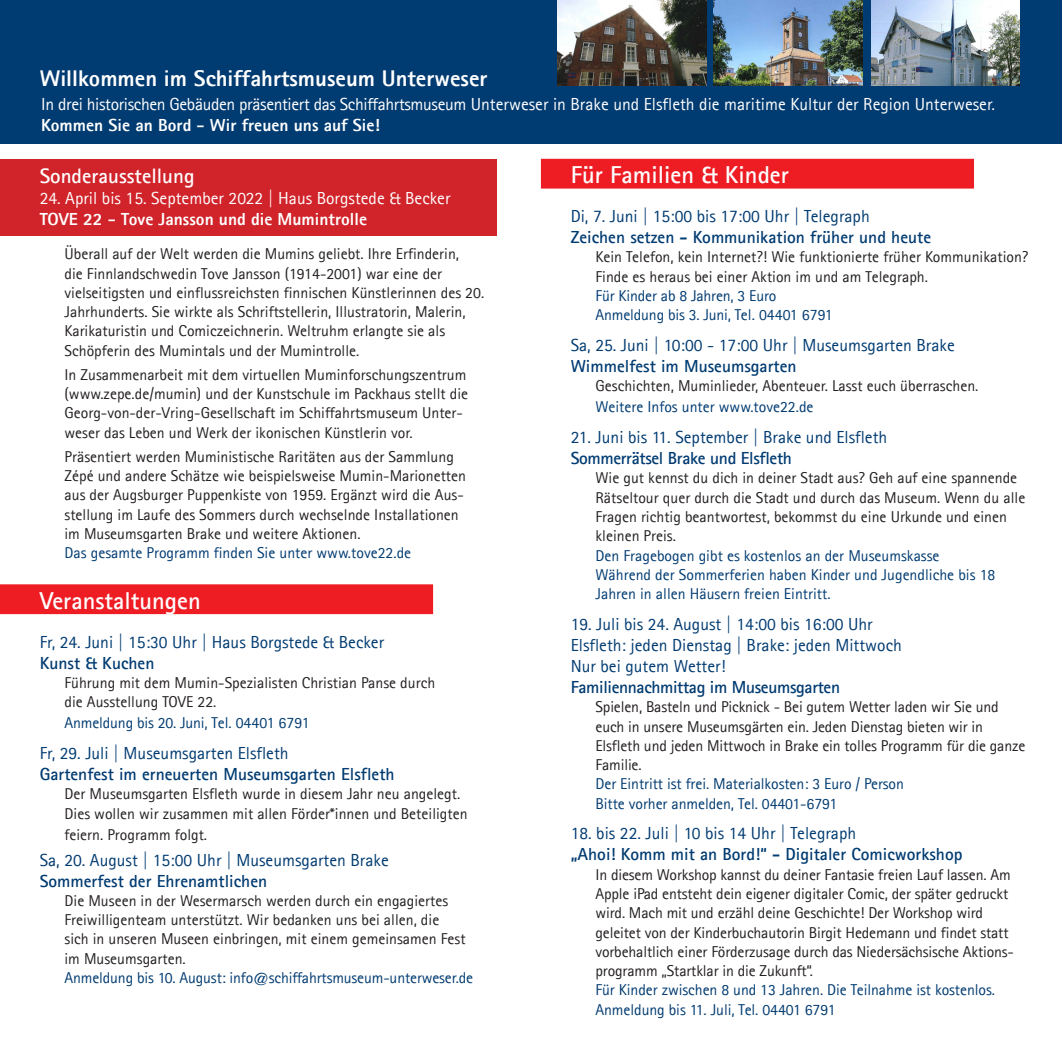
<style>
.page{position:relative;width:1062px;height:1062px;background:#fff}
.page>*{position:absolute;margin:0;border:0;box-sizing:border-box;transform-origin:0 0}
.t1{font:700 24.5px "Agfa Rotis Sans Serif";color:#fff}
.t2{font:800 22.75px "Agfa Rotis Sans Serif";color:#fff}
.t3{font:700 21px "Agfa Rotis Sans Serif";color:#fff}
.t4{font:17.5px/21px "Agfa Rotis Sans Serif";color:#003b71}
.t5{font:700 17.5px/21px "Agfa Rotis Sans Serif";color:#003b71}
.t6{font:17.5px/21px "Agfa Rotis Sans Serif";color:#fff}
.t7{font:700 17.5px "Agfa Rotis Sans Serif";letter-spacing:-.02em;color:#003b71}
.t8{font:800 17.5px "Agfa Rotis Sans Serif";color:#fff}
.t9{font:15.75px/19.2px "Agfa Rotis Sans Serif";color:#231f20}
.t10{font:15.75px "Agfa Rotis Sans Serif";letter-spacing:-.01em;color:#003b71}
.s1{font-weight:800}
.s2{color:#003b71}
.s3{font-weight:400}
</style>
<div class="page">
<div style="left:0;top:159px;width:496px;height:77px;background:#d1232a"></div>
<div style="left:0;top:0;width:1062px;height:144px;background:#003b71"></div>
<img style="left:557px;top:0;width:149px;height:85px">
<img style="left:713px;top:0;width:149px;height:85px">
<img style="left:871px;top:0;width:149px;height:85px">
<div style="left:541px;top:159px;width:433px;height:30px;background:#ee1d23;border:2px solid #ee1d23"></div>
<div style="left:1px;top:585px;width:431px;height:28px;background:#ee1d23"></div>
<div style="left:0;top:584px;width:433px;height:30px;border:2px solid #ee1d23"></div>
<p class="t2" style="left:40px;top:64px;width:449px">Willkommen im Schiffahrtsmuseum Unterweser</p>
<p class="t6" style="left:41px;top:93px;width:955px">In drei historischen Gebäuden präsentiert das Schiffahrtsmuseum Unterweser in Brake und Elsfleth die maritime Kultur der Region Unterweser.<br><span class="s1">Kommen Sie an Bord - Wir freuen uns auf Sie!</span></p>
<p class="t1" style="left:570px;top:160px;width:220px">Für Familien &amp; Kinder</p>
<p class="t3" style="left:40px;top:163px;width:156px">Sonderausstellung</p>
<p class="t6" style="left:40px;top:188px;width:412px">24. April bis 15. September 2022 | Haus Borgstede &amp; Becker</p>
<p class="t8" style="left:40px;top:208px;width:329px">TOVE 22 - Tove Jansson und die Mumintrolle</p>
<p class="t9" style="left:64px;top:244px;width:421px">Überall auf der Welt werden die Mumins geliebt. Ihre Erfinderin,<br>die Finnlandschwedin Tove Jansson (1914-2001) war eine der vielseitigsten und einflussreichsten finnischen Künstlerinnen des 20.<br>Jahrhunderts. Sie wirkte als Schriftstellerin, Illustratorin, Malerin, Karikaturistin und Comiczeichnerin. Weltruhm erlangte sie als Schöpferin des Mumintals und der Mumintrolle.</p>
<p class="t9" style="left:64px;top:365px;width:405px">In Zusammenarbeit mit dem virtuellen Muminforschungszentrum (www.zepe.de/mumin) und der Kunstschule im Packhaus stellt die Georg-von-der-Vring-Gesellschaft im Schiffahrtsmuseum Unter&shy;weser das Leben und Werk der ikonischen Künstlerin vor.</p>
<p class="t9" style="left:64px;top:447px;width:403px">Präsentiert werden Muministische Raritäten aus der Sammlung Zépé und andere Schätze wie beispielsweise Mumin-Marionetten aus der Augsburger Puppenkiste von 1959. Ergänzt wird die Aus&shy;stellung im Laufe des Sommers durch wechselnde Installationen im Museumsgarten Brake und weitere Aktionen.<br><span class="s2">Das gesamte Programm finden Sie unter www.tove22.de</span></p>
<p class="t4" style="left:570px;top:205px;width:301px">Di, 7. Juni | 15:00 bis 17:00 Uhr | Telegraph</p>
<p class="t5" style="left:570px;top:226px;width:362px">Zeichen setzen - Kommunikation früher und heute</p>
<p class="t9" style="left:595px;top:247px;width:434px">Kein Telefon, kein Internet?! Wie funktionierte früher Kommunikation?<br>Finde es heraus bei einer Aktion im und am Telegraph.<br><span class="s2">Für Kinder ab 8 Jahren, 3 Euro<br>Anmeldung bis 3. Juni, Tel. 04401 6791</span></p>
<p class="t4" style="left:570px;top:334px;width:385px">Sa, 25. Juni | 10:00 - 17:00 Uhr | Museumsgarten Brake</p>
<p class="t5" style="left:570px;top:355px;width:227px">Wimmelfest im Museumsgarten</p>
<p class="t9" style="left:595px;top:375px;width:384px;line-height:21px">Geschichten, Muminlieder, Abenteuer. Lasst euch überraschen.<br><span class="s2">Weitere Infos unter www.tove22.de</span></p>
<p class="t4" style="left:570px;top:427px;width:318px">21. Juni bis 11. September | Brake und Elsfleth</p>
<p class="t7" style="left:570px;top:447px;width:223px">Sommerrätsel Brake und Elsfleth</p>
<p class="t9" style="left:595px;top:468px;width:431px">Wie gut kennst du dich in deiner Stadt aus? Geh auf eine spannende Rätseltour quer durch die Stadt und durch das Museum. Wenn du alle Fragen richtig beantwortest, bekommst du eine Urkunde und einen kleinen Preis.<br><span class="s2">Den Fragebogen gibt es kostenlos an der Museumskasse<br>Während der Sommerferien haben Kinder und Jugendliche bis 18<br>Jahren in allen Häusern freien Eintritt.</span></p>
<p class="t4" style="left:570px;top:613px;width:333px">19. Juli bis 24. August | 14:00 bis 16:00 Uhr<br>Elsfleth: jeden Dienstag | Brake: jeden Mittwoch<br>Nur bei gutem Wetter!</p>
<p class="t7" style="left:570px;top:676px;width:271px">Familiennachmittag im Museumsgarten</p>
<p class="t9" style="left:595px;top:697px;width:431px">Spielen, Basteln und Picknick - Bei gutem Wetter laden wir Sie und euch in unsere Museumsgärten ein. Jeden Dienstag bieten wir in Elsfleth und jeden Mittwoch in Brake ein tolles Programm für die ganze Familie.<br><span class="s2">Der Eintritt ist frei. Materialkosten: 3 Euro / Person<br>Bitte vorher anmelden, Tel. 04401-6791</span></p>
<p class="t4" style="left:570px;top:823px;width:287px">18. bis 22. Juli | 10 bis 14 Uhr | Telegraph</p>
<p class="t5" style="left:570px;top:843px;width:393px">„Ahoi! Komm mit an Bord!“ - Digitaler Comicworkshop</p>
<p class="t9" style="left:595px;top:864px;width:420px">In diesem Workshop kannst du deiner Fantasie freien Lauf lassen. Am Apple iPad entsteht dein eigener digitaler Comic, der später gedruckt wird. Mach mit und erzähl deine Geschichte! Der Workshop wird geleitet von der Kinderbuchautorin Birgit Hedemann und findet statt vorbehaltlich einer Förderzusage durch das Niedersächsische Aktions&shy;programm „Startklar in die Zukunft“.<br><span class="s2">Für Kinder zwischen 8 und 13 Jahren. Die Teilnahme ist kostenlos.<br>Anmeldung bis 11. Juli, Tel. 04401 6791</span></p>
<p class="t1" style="left:40px;top:585px;width:163px">Veranstaltungen</p>
<p class="t4" style="left:40px;top:631px;width:346px">Fr, 24. Juni | 15:30 Uhr | Haus Borgstede &amp; Becker</p>
<p class="t5" style="left:40px;top:652px;width:116px">Kunst &amp; Kuchen</p>
<p class="t9" style="left:64px;top:673px;width:372px">Führung mit dem Mumin-Spezialisten Christian Panse durch die Ausstellung TOVE 22.</p>
<p class="t10" style="left:64px;top:713px;width:246px">Anmeldung bis 20. Juni, Tel. 04401 6791</p>
<p class="t5" style="left:40px;top:742px;width:356px"><span class="s3">Fr, 29. Juli | Museumsgarten Elsfleth<br></span>Gartenfest im erneuerten Museumsgarten Elsfleth</p>
<p class="t9" style="left:64px;top:784px;width:404px">Der Museumsgarten Elsfleth wurde in diesem Jahr neu angelegt.<br>Dies wollen wir zusammen mit allen Förder*innen und Beteiligten</p>
<p class="t9" style="left:64px;top:824px;width:144px">feiern. Programm folgt.</p>
<p class="t4" style="left:40px;top:849px;width:350px">Sa, 20. August | 15:00 Uhr | Museumsgarten Brake</p>
<p class="t5" style="left:40px;top:869px;width:229px">Sommerfest der Ehrenamtlichen</p>
<p class="t9" style="left:64px;top:890px;width:410px">Die Museen in der Wesermarsch werden durch ein engagiertes Freiwilligenteam unterstützt. Wir bedanken uns bei allen, die<br>sich in unseren Museen einbringen, mit einem gemeinsamen Fest im Museumsgarten.<br><span class="s2">Anmeldung bis 10. August: info@schiffahrtsmuseum-unterweser.de</span></p>
</div>
